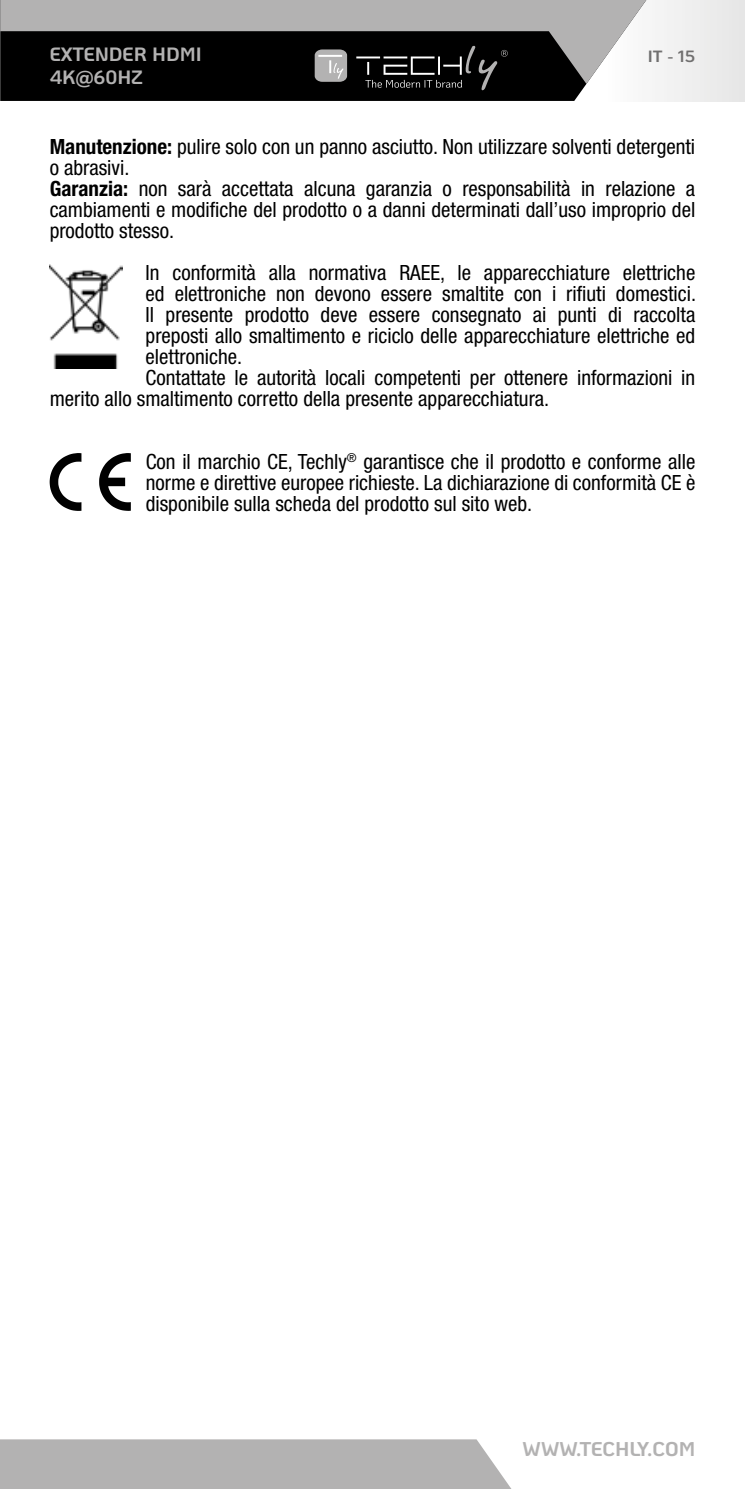
<style>
.page{position:relative;width:745px;height:1489px;background:#fff}
.page>*{position:absolute;margin:0;border:0;box-sizing:border-box;transform-origin:0 0}
.t1{font:condensed 21px/21px "Helvetica Neue LT Std";color:#000}
.t2{font:700 19.95px "Ko Ho";color:#b3b2b2}
.t3{font:700 19.25px "Ko Ho";color:#b3b2b2}
.t4{font:700 16.45px "Ko Ho";color:#706f6f}
.s1{font-weight:700}
</style>
<div class="page">
<div style="left:0;top:1439px;width:511px;height:49px;background:#b3b2b2"></div>
<svg style="left:99px;top:453px;width:32px;height:58px"></svg>
<svg style="left:50px;top:453px;width:31px;height:58px"></svg>
<svg style="left:1px;top:84px;width:645px;height:17px;background:#1c1c1c"></svg>
<svg style="left:0;top:0;width:1px;height:101px"></svg>
<svg style="left:1px;top:0;width:666px;height:84px;background:#636363"></svg>
<hr style="left:356px;top:56px;width:24px;height:2px;background:#fff">
<svg style="left:314px;top:49px;width:33px;height:33px"></svg>
<svg style="left:365px;top:46px;width:142px;height:44px;background:#201f1f"></svg>
<img style="left:50px;top:264px;width:73px;height:104px">
<p class="t3" style="left:50px;top:38px;width:154px">EXTENDER HDMI</p>
<p class="t4" style="left:647px;top:42px;width:49px">IT - 15</p>
<p class="t3" style="left:50px;top:61px;width:94px">4K@60HZ</p>
<p class="t1" style="left:50px;top:136px;width:646px"><span class="s1">Manutenzione:</span> pulire solo con un panno asciutto. Non utilizzare solventi detergenti o abrasivi.<br><span class="s1">Garanzia:</span> non sarà accettata alcuna garanzia o responsabilità in relazione a cambiamenti e modifiche del prodotto o a danni determinati dall’uso improprio del prodotto stesso.</p>
<p class="t1" style="left:145px;top:262px;width:551px">In conformità alla normativa RAEE, le apparecchiature elettriche</p>
<p class="t1" style="left:145px;top:283px;width:551px">ed elettroniche non devono essere smaltite con i rifiuti domestici.</p>
<p class="t1" style="left:145px;top:304px;width:551px">Il presente prodotto deve essere consegnato ai punti di raccolta</p>
<p class="t1" style="left:145px;top:325px;width:551px">preposti allo smaltimento e riciclo delle apparecchiature elettriche ed</p>
<p class="t1" style="left:145px;top:346px;width:98px">elettroniche.</p>
<p class="t1" style="left:145px;top:367px;width:551px">Contattate le autorità locali competenti per ottenere informazioni in</p>
<p class="t1" style="left:50px;top:388px;width:501px">merito allo smaltimento corretto della presente apparecchiatura.</p>
<p class="t1" style="left:146px;top:451px;width:550px;text-align:justify">Con il marchio CE, Techly<sup>®</sup> garantisce che il prodotto e conforme alle norme e direttive europee richieste. La dichiarazione di conformità CE è disponibile sulla scheda del prodotto sul sito web.</p>
<p class="t2" style="left:522px;top:1432px;width:174px">WWW.TECHLY.COM</p>
</div>
